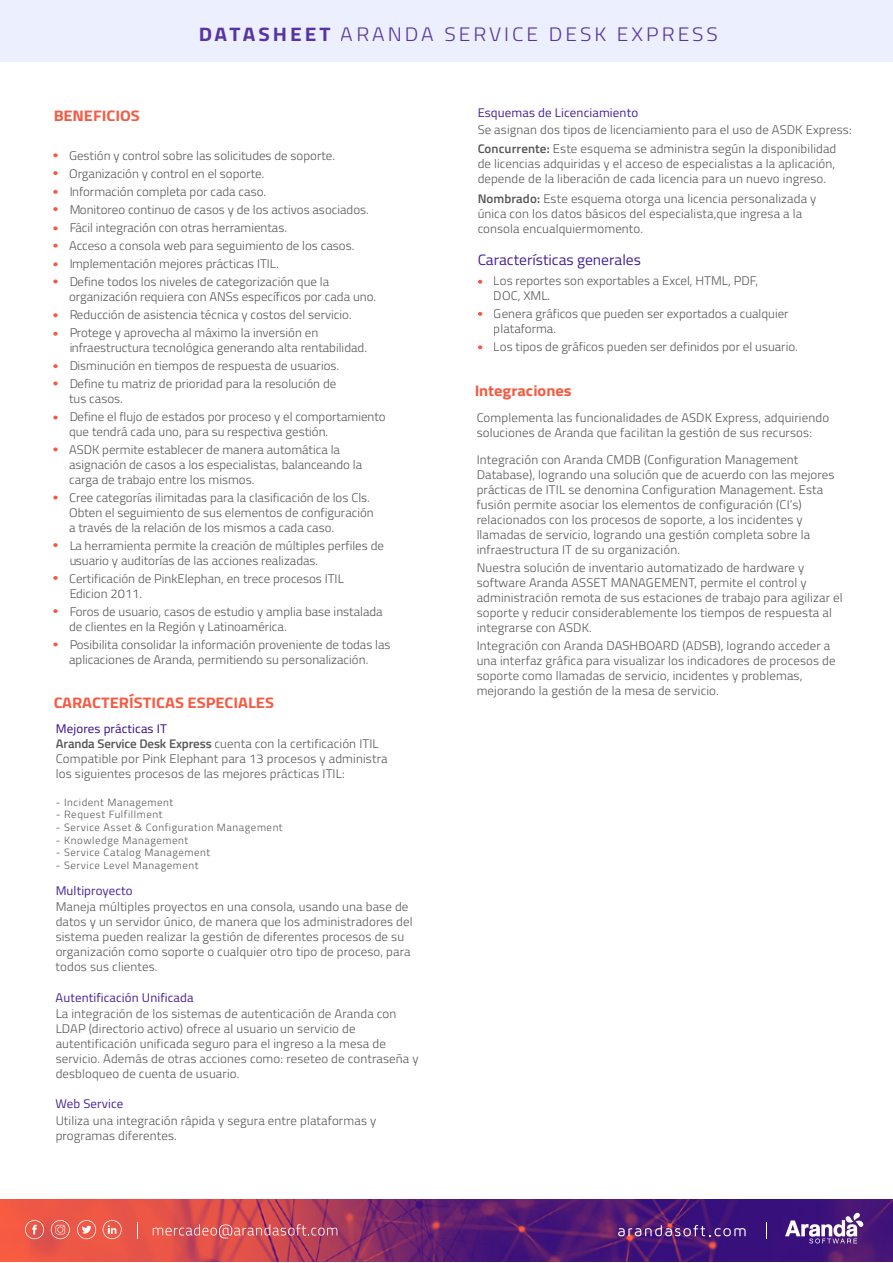
<style>
.page{position:relative;width:893px;height:1263px;background:#fff}
.page>*{position:absolute;margin:0;border:0;box-sizing:border-box;transform-origin:0 0}
.t1{font:300 19.5px "Titillium";letter-spacing:.14em;color:#33058d;scale:1.08 1}
.t2{font:700 15.3px "Titillium";color:#f55b43;scale:1.08 1}
.t3{font:15px "Titillium";color:#33058d;scale:1.04 1}
.t4{font:300 12.45px/15px "Titillium";letter-spacing:.01em;color:#555;scale:1.04 1}
.t5{font:12.45px "Titillium";letter-spacing:.01em;color:#33058d;scale:1.04 1}
.t6{font:300 10.5px "Titillium";letter-spacing:.05em;color:#555;scale:1.04 1}
.s1{font-weight:700}
.s2{font-weight:400;color:#33058d}
.s3{font-weight:600}
</style>
<div class="page">
<img style="left:0;top:1199px;width:893px;height:62px">
<div style="left:0;top:0;width:893px;height:62px;background:#eceffd"></div>
<svg style="left:25px;top:1220px;width:19px;height:19px"></svg>
<svg style="left:103px;top:1220px;width:19px;height:19px"></svg>
<svg style="left:77px;top:1220px;width:19px;height:19px"></svg>
<svg style="left:51px;top:1220px;width:19px;height:19px"></svg>
<svg style="left:137px;top:1222px;width:1px;height:16px"></svg>
<svg style="left:766px;top:1222px;width:1px;height:16px"></svg>
<svg style="left:618px;top:1225px;width:128px;height:11px"></svg>
<svg style="left:153px;top:1224px;width:184px;height:14px;background:#d4666c"></svg>
<svg style="left:785px;top:1213px;width:78px;height:30px"></svg>
<svg style="left:53px;top:153px;width:5px;height:4px"></svg>
<svg style="left:53px;top:171px;width:5px;height:4px"></svg>
<svg style="left:53px;top:190px;width:5px;height:4px"></svg>
<svg style="left:53px;top:207px;width:5px;height:4px"></svg>
<svg style="left:53px;top:226px;width:5px;height:4px"></svg>
<svg style="left:53px;top:244px;width:5px;height:4px"></svg>
<svg style="left:53px;top:279px;width:5px;height:4px"></svg>
<svg style="left:53px;top:262px;width:5px;height:4px"></svg>
<svg style="left:478px;top:280px;width:4px;height:4px"></svg>
<svg style="left:478px;top:312px;width:4px;height:4px"></svg>
<svg style="left:478px;top:345px;width:4px;height:4px"></svg>
<svg style="left:53px;top:313px;width:5px;height:4px"></svg>
<svg style="left:53px;top:332px;width:5px;height:4px"></svg>
<svg style="left:53px;top:381px;width:5px;height:4px"></svg>
<svg style="left:53px;top:415px;width:5px;height:4px"></svg>
<svg style="left:53px;top:447px;width:5px;height:4px"></svg>
<svg style="left:53px;top:495px;width:5px;height:4px"></svg>
<svg style="left:53px;top:543px;width:5px;height:4px"></svg>
<svg style="left:53px;top:576px;width:5px;height:4px"></svg>
<svg style="left:53px;top:609px;width:5px;height:4px"></svg>
<svg style="left:53px;top:642px;width:5px;height:4px"></svg>
<svg style="left:53px;top:364px;width:5px;height:4px"></svg>
<h1 class="t1" style="left:198px;top:20px;width:483px"><span class="s1">DATASHEET</span> ARANDA SERVICE DESK EXPRESS</h1>
<p class="t2" style="left:53px;top:104px;width:82px">BENEFICIOS</p>
<p class="t4" style="left:69px;top:146px;width:290px;line-height:18px">Gestión y control sobre las solicitudes de soporte.<br>Organización y control en el soporte.<br>Información completa por cada caso.<br>Monitoreo continuo de casos y de los activos asociados.<br>Fácil integración con otras herramientas.<br>Acceso a consola web para seguimiento de los casos.<br>Implementación mejores prácticas ITIL.<br>Define todos los niveles de categorización que la</p>
<p class="t4" style="left:69px;top:287px;width:297px;line-height:18px">organización requiera con ANSs específicos por cada uno.<br>Reducción de asistencia técnica y costos del servicio.<br>Protege y aprovecha al máximo la inversión en</p>
<p class="t4" style="left:69px;top:338px;width:288px;line-height:18px">infraestructura tecnológica generando alta rentabilidad.<br>Disminución en tiempos de respuesta de usuarios.<br>Define tu matriz de prioridad para la resolución de</p>
<p class="t4" style="left:69px;top:389px;width:306px;line-height:18px">tus casos.<br>Define el flujo de estados por proceso y el comportamiento</p>
<p class="t4" style="left:69px;top:422px;width:262px;line-height:18px">que tendrá cada uno, para su respectiva gestión.<br>ASDK permite establecer de manera automática la</p>
<p class="t4" style="left:69px;top:457px;width:283px">asignación de casos a los especialistas, balanceando la carga de trabajo entre los mismos.</p>
<p class="t4" style="left:69px;top:490px;width:294px">Cree categorías ilimitadas para la clasificación de los Cls.<br>Obten el seguimiento de sus elementos de configuración a través de la relación de los mismos a cada caso.</p>
<p class="t4" style="left:69px;top:538px;width:304px">La herramienta permite la creación de múltiples perfiles de usuario y auditorías de las acciones realizadas.</p>
<p class="t4" style="left:69px;top:571px;width:266px">Certificación de PinkElephan, en trece procesos ITIL<br>Edicion 2011.</p>
<p class="t4" style="left:69px;top:604px;width:303px">Foros de usuario, casos de estudio y amplia base instalada de clientes en la Región y Latinoamérica.</p>
<p class="t4" style="left:69px;top:637px;width:311px">Posibilita consolidar la información proveniente de todas las aplicaciones de Aranda, permitiendo su personalización.</p>
<p class="t2" style="left:53px;top:691px;width:206px">CARACTERÍSTICAS ESPECIALES</p>
<p class="t4" style="left:56px;top:721px;width:321px"><span class="s2">Mejores prácticas IT<br></span><span class="s3">Aranda Service Desk Express</span> cuenta con la certificación ITIL Compatible por Pink Elephant para 13 procesos y administra los siguientes procesos de las mejores prácticas ITIL:</p>
<p class="t6" style="left:56px;top:794px;width:114px">- Incident Management</p>
<p class="t6" style="left:56px;top:807px;width:104px">- Request Fulfillment</p>
<p class="t6" style="left:56px;top:820px;width:220px">- Service Asset &amp; Configuration Management</p>
<p class="t6" style="left:56px;top:832px;width:129px">- Knowledge Management</p>
<p class="t6" style="left:56px;top:845px;width:150px">- Service Catalog Management</p>
<p class="t6" style="left:56px;top:857px;width:139px">- Service Level Management</p>
<p class="t5" style="left:56px;top:881px;width:76px">Multiproyecto</p>
<p class="t4" style="left:56px;top:899px;width:345px">Maneja múltiples proyectos en una consola, usando una base de datos y un servidor único, de manera que los administradores del sistema pueden realizar la gestión de diferentes procesos de su organización como soporte o cualquier otro tipo de proceso, para todos sus clientes.</p>
<p class="t5" style="left:56px;top:988px;width:134px">Autentificación Unificada</p>
<p class="t4" style="left:56px;top:1006px;width:351px">La integración de los sistemas de autenticación de Aranda con LDAP (directorio activo) ofrece al usuario un servicio de autentificación unificada seguro para el ingreso a la mesa de servicio. Además de otras acciones como: reseteo de contraseña y desbloqueo de cuenta de usuario.</p>
<p class="t5" style="left:56px;top:1095px;width:67px">Web Service</p>
<p class="t4" style="left:56px;top:1112px;width:310px">Utiliza una integración rápida y segura entre plataformas y programas diferentes.</p>
<p class="t5" style="left:477px;top:104px;width:156px">Esquemas de Licenciamiento</p>
<p class="t4" style="left:477px;top:119px;width:361px;line-height:19.5px">Se asignan dos tipos de licenciamiento para el uso de ASDK Express:<br><span class="s3">Concurrente:</span> Este esquema se administra según la disponibilidad</p>
<p class="t4" style="left:477px;top:156px;width:345px">de licencias adquiridas y el acceso de especialistas a la aplicación, depende de la liberación de cada licencia para un nuevo ingreso.</p>
<p class="t4" style="left:477px;top:190px;width:327px"><span class="s3">Nombrado:</span> Este esquema otorga una licencia personalizada y única con los datos básicos del especialista,que ingresa a la consola encualquiermomento.</p>
<p class="t3" style="left:477px;top:249px;width:159px">Características generales</p>
<p class="t4" style="left:494px;top:273px;width:256px">Los reportes son exportables a Excel, HTML, PDF,<br>DOC, XML.</p>
<p class="t4" style="left:494px;top:306px;width:285px">Genera gráficos que pueden ser exportados a cualquier plataforma.</p>
<p class="t4" style="left:494px;top:339px;width:294px">Los tipos de gráficos pueden ser definidos por el usuario.</p>
<p class="t2" style="left:474px;top:379px;width:92px">Integraciones</p>
<p class="t4" style="left:477px;top:409px;width:340px">Complementa las funcionalidades de ASDK Express, adquiriendo soluciones de Aranda que facilitan la gestión de sus recursos:</p>
<p class="t4" style="left:477px;top:451px;width:346px">Integración con Aranda CMDB (Configuration Management Database), logrando una solución que de acuerdo con las mejores prácticas de ITIL se denomina Configuration Management. Esta fusión permite asociar los elementos de configuración (CI’s) relacionados con los procesos de soporte, a los incidentes y llamadas de servicio, logrando una gestión completa sobre la infraestructura IT de su organización.</p>
<p class="t4" style="left:477px;top:559px;width:354px">Nuestra solución de inventario automatizado de hardware y software Aranda ASSET MANAGEMENT, permite el control y administración remota de sus estaciones de trabajo para agilizar el soporte y reducir considerablemente los tiempos de respuesta al integrarse con ASDK.</p>
<p class="t4" style="left:477px;top:637px;width:347px">Integración con Aranda DASHBOARD (ADSB), logrando acceder a una interfaz gráfica para visualizar los indicadores de procesos de soporte como llamadas de servicio, incidentes y problemas, mejorando la gestión de la mesa de servicio.</p>
</div>
